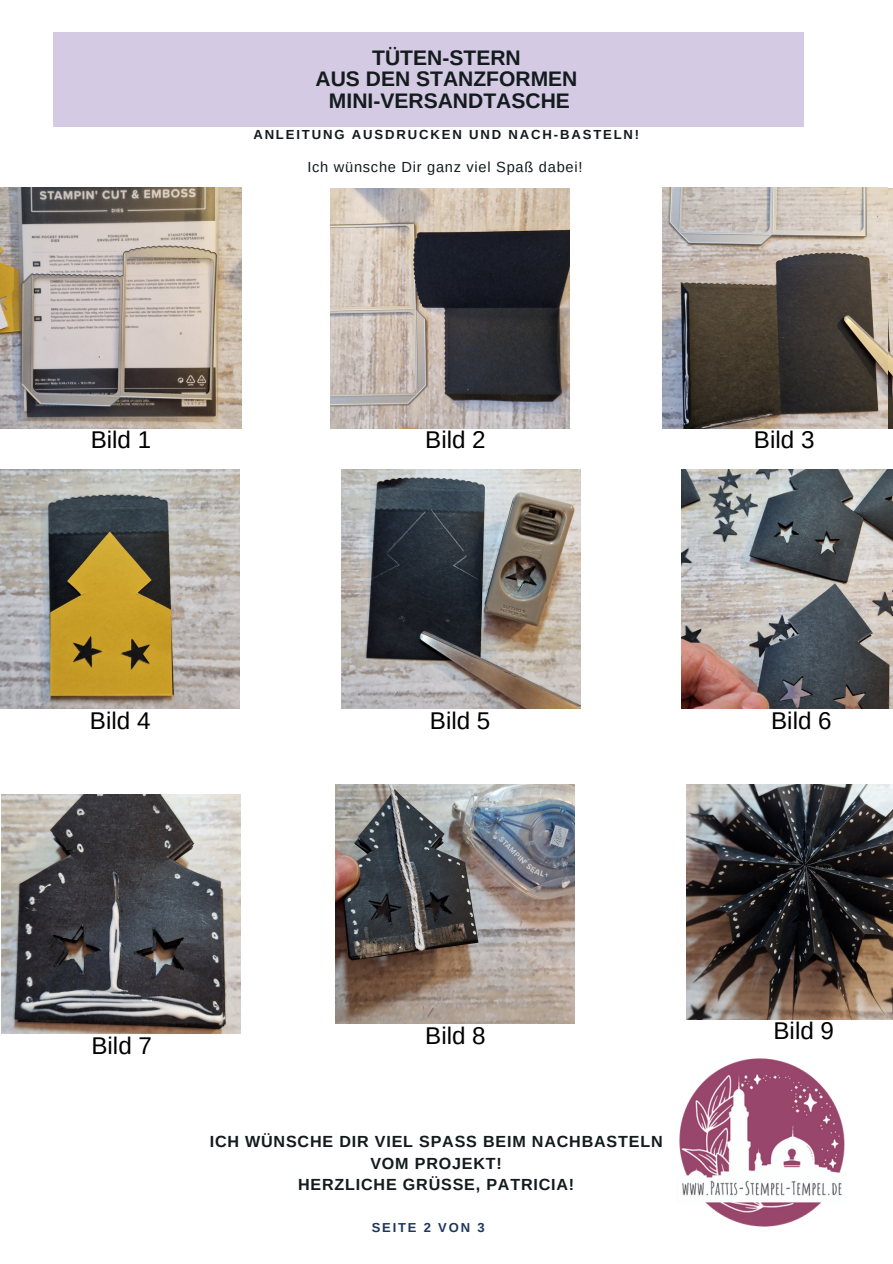
<style>
.page{position:relative;width:893px;height:1264px;background:#fff}
.page>*{position:absolute;margin:0;border:0;box-sizing:border-box;transform-origin:0 0}
.t1{font:24.15px "Arimo";color:#000}
.t2{font:700 21px "Arimo";color:#131b1d}
.t3{font:700 16.05px/21.9px "Arimo";letter-spacing:.05em;color:#131b1d;text-align:center}
.t4{font:14.55px "Arimo";letter-spacing:.05em;color:#131b1d}
.t5{font:700 13.05px "Arimo";letter-spacing:.14em;color:#131b1d}
.t6{font:700 13.05px "Arimo";letter-spacing:.14em;color:#1e365c}
</style>
<div class="page">
<img style="left:679px;top:1058px;width:166px;height:169px">
<div style="left:53px;top:32px;width:750px;height:94px;background:#d4cae3"></div>
<img style="left:1px;top:187px;width:240px;height:241px">
<img style="left:330px;top:189px;width:239px;height:239px">
<img style="left:887px;top:189px;width:5px;height:239px">
<img style="left:1px;top:469px;width:239px;height:239px">
<img style="left:341px;top:469px;width:239px;height:239px">
<img style="left:682px;top:469px;width:210px;height:239px">
<img style="left:2px;top:794px;width:239px;height:239px">
<img style="left:335px;top:784px;width:239px;height:239px">
<img style="left:686px;top:784px;width:206px;height:235px">
<img style="left:662px;top:187px;width:225px;height:241px">
<p class="t2" style="left:372px;top:46px;width:150px">TÜTEN-STERN</p>
<p class="t2" style="left:315px;top:67px;width:263px">AUS DEN STANZFORMEN</p>
<p class="t2" style="left:329px;top:89px;width:242px">MINI-VERSANDTASCHE</p>
<p class="t5" style="left:253px;top:127px;width:387px">ANLEITUNG AUSDRUCKEN UND NACH-BASTELN!</p>
<p class="t4" style="left:307px;top:159px;width:276px">Ich wünsche Dir ganz viel Spaß dabei!</p>
<p class="t1" style="left:91px;top:426px;width:62px">Bild 1</p>
<p class="t1" style="left:425px;top:426px;width:62px">Bild 2</p>
<p class="t1" style="left:753px;top:426px;width:62px">Bild 3</p>
<p class="t1" style="left:90px;top:706px;width:62px">Bild 4</p>
<p class="t1" style="left:430px;top:706px;width:62px">Bild 5</p>
<p class="t1" style="left:771px;top:706px;width:62px">Bild 6</p>
<p class="t1" style="left:91px;top:1032px;width:62px">Bild 7</p>
<p class="t1" style="left:425px;top:1022px;width:62px">Bild 8</p>
<p class="t1" style="left:773px;top:1017px;width:62px">Bild 9</p>
<p class="t3" style="left:210px;top:1130px;width:454px">ICH WÜNSCHE DIR VIEL SPASS BEIM NACHBASTELN<br>VOM PROJEKT!</p>
<p class="t3" style="left:298px;top:1173px;width:278px">HERZLICHE GRÜSSE, PATRICIA!</p>
<p class="t6" style="left:371px;top:1219px;width:114px">SEITE 2 VON 3</p>
</div>
